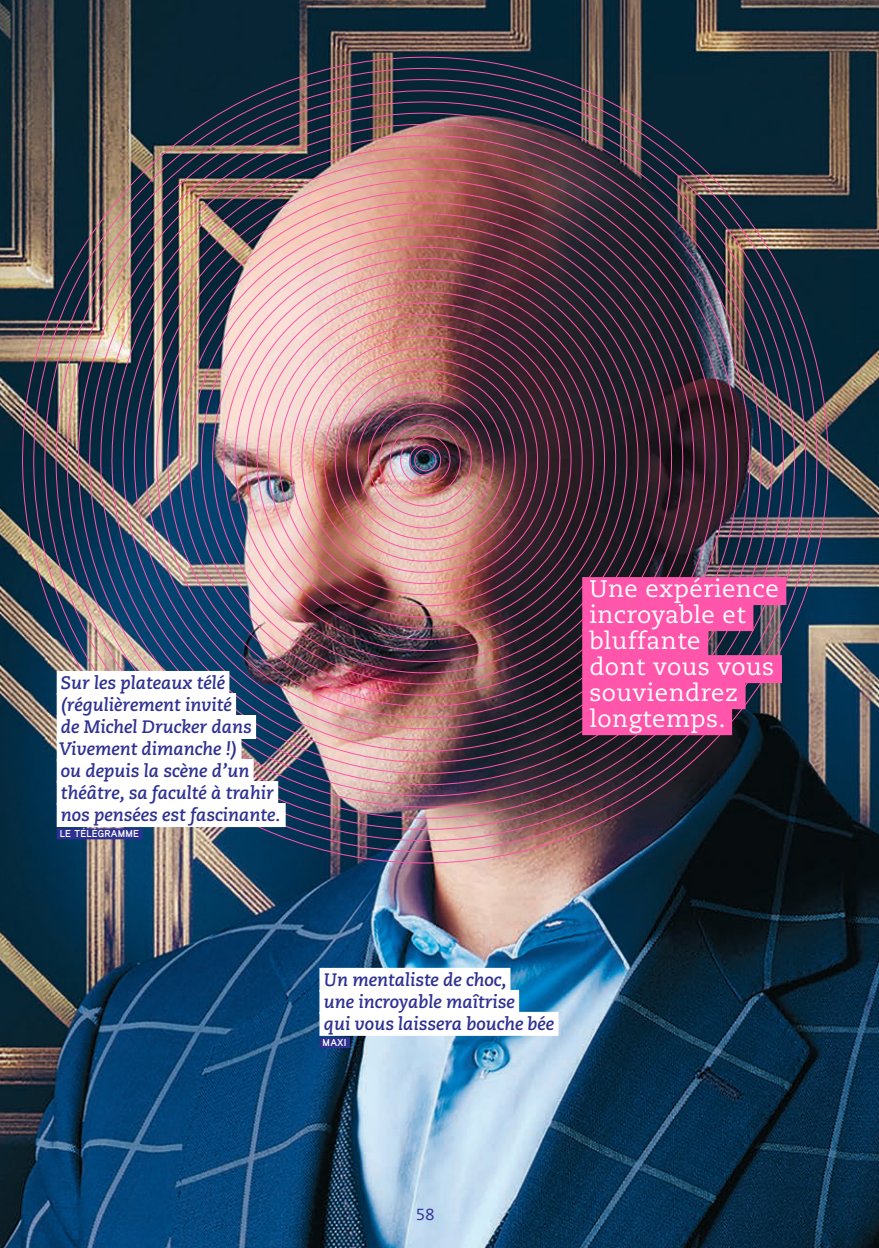
<style>
.page{position:relative;width:879px;height:1248px;background:#fff}
.page>*{position:absolute;margin:0;border:0;box-sizing:border-box;transform-origin:0 0}
.t1{font:24px/26px "Caecilia";letter-spacing:.02em;color:#fff}
.t2{font:italic 700 18px/22px "Caecilia";color:#2e3092}
.t3{font:16px "Caecilia";color:#2e3092}
.t4{font:700 10px "Aaux Pro";letter-spacing:.02em;color:#fff}
</style>
<div class="page">
<img style="left:0;top:0;width:879px;height:1247px">
<img style="left:17px;top:53px;width:816px;height:815px">
<img style="left:28px;top:64px;width:794px;height:793px">
<img style="left:39px;top:75px;width:772px;height:771px">
<img style="left:51px;top:86px;width:749px;height:748px">
<img style="left:62px;top:97px;width:727px;height:726px">
<img style="left:73px;top:109px;width:705px;height:703px">
<img style="left:84px;top:120px;width:682px;height:681px">
<img style="left:95px;top:131px;width:660px;height:659px">
<img style="left:106px;top:142px;width:638px;height:637px">
<img style="left:117px;top:153px;width:616px;height:615px">
<img style="left:129px;top:164px;width:593px;height:592px">
<img style="left:140px;top:175px;width:571px;height:570px">
<img style="left:151px;top:187px;width:549px;height:547px">
<img style="left:162px;top:198px;width:526px;height:525px">
<img style="left:173px;top:209px;width:504px;height:503px">
<img style="left:184px;top:220px;width:482px;height:481px">
<img style="left:195px;top:231px;width:460px;height:459px">
<img style="left:207px;top:242px;width:437px;height:436px">
<img style="left:218px;top:253px;width:415px;height:414px">
<img style="left:229px;top:265px;width:393px;height:391px">
<img style="left:240px;top:276px;width:370px;height:369px">
<img style="left:251px;top:287px;width:348px;height:347px">
<img style="left:262px;top:298px;width:326px;height:325px">
<img style="left:273px;top:309px;width:304px;height:303px">
<img style="left:285px;top:320px;width:281px;height:280px">
<img style="left:296px;top:331px;width:259px;height:258px">
<svg style="left:307px;top:343px;width:237px;height:235px;background:#9a6c6d"></svg>
<img style="left:318px;top:354px;width:214px;height:213px">
<img style="left:329px;top:365px;width:192px;height:191px">
<div style="left:414px;top:449px;width:22px;height:22px;border:1px solid #f5a;border-radius:50%"></div>
<div style="left:57px;top:671px;width:172px;height:24px;background:#fff"></div>
<div style="left:57px;top:693px;width:179px;height:24px;background:#fff"></div>
<div style="left:57px;top:715px;width:199px;height:24px;background:#fff"></div>
<div style="left:57px;top:737px;width:184px;height:24px;background:#fff"></div>
<div style="left:57px;top:759px;width:197px;height:24px;background:#fff"></div>
<div style="left:57px;top:781px;width:221px;height:24px;background:#fff"></div>
<div style="left:57px;top:803px;width:229px;height:24px;background:#fff"></div>
<div style="left:57px;top:828px;width:86px;height:11px;background:#2e3092"></div>
<div style="left:319px;top:967px;width:191px;height:24px;background:#fff"></div>
<div style="left:319px;top:989px;width:200px;height:24px;background:#fff"></div>
<div style="left:319px;top:1011px;width:239px;height:24px;background:#fff"></div>
<div style="left:319px;top:1037px;width:31px;height:11px;background:#2e3092"></div>
<div style="left:582px;top:577px;width:204px;height:28px;background:#f5a"></div>
<div style="left:582px;top:603px;width:171px;height:28px;background:#f5a"></div>
<div style="left:582px;top:629px;width:126px;height:28px;background:#f5a"></div>
<div style="left:582px;top:655px;width:200px;height:28px;background:#f5a"></div>
<div style="left:582px;top:681px;width:163px;height:28px;background:#f5a"></div>
<div style="left:582px;top:707px;width:150px;height:28px;background:#f5a"></div>
<p class="t2" style="left:59px;top:672px;width:223px">Sur les plateaux télé (régulièrement invité<br>de Michel Drucker dans<br>Vivement dimanche !)<br>ou depuis la scène d’un théâtre, sa faculté à trahir nos pensées est fascinante.</p>
<p class="t4" style="left:60px;top:827px;width:81px">LE TÉLÉGRAMME</p>
<p class="t1" style="left:589px;top:576px;width:191px">Une expérience incroyable et bluffante<br>dont vous vous souviendrez longtemps.</p>
<p class="t2" style="left:324px;top:968px;width:232px">Un mentaliste de choc,<br>une incroyable maîtrise<br>qui vous laissera bouche bée</p>
<p class="t4" style="left:323px;top:1036px;width:25px">MAXI</p>
<p class="t3" style="left:416px;top:1204px;width:20px">58</p>
</div>
